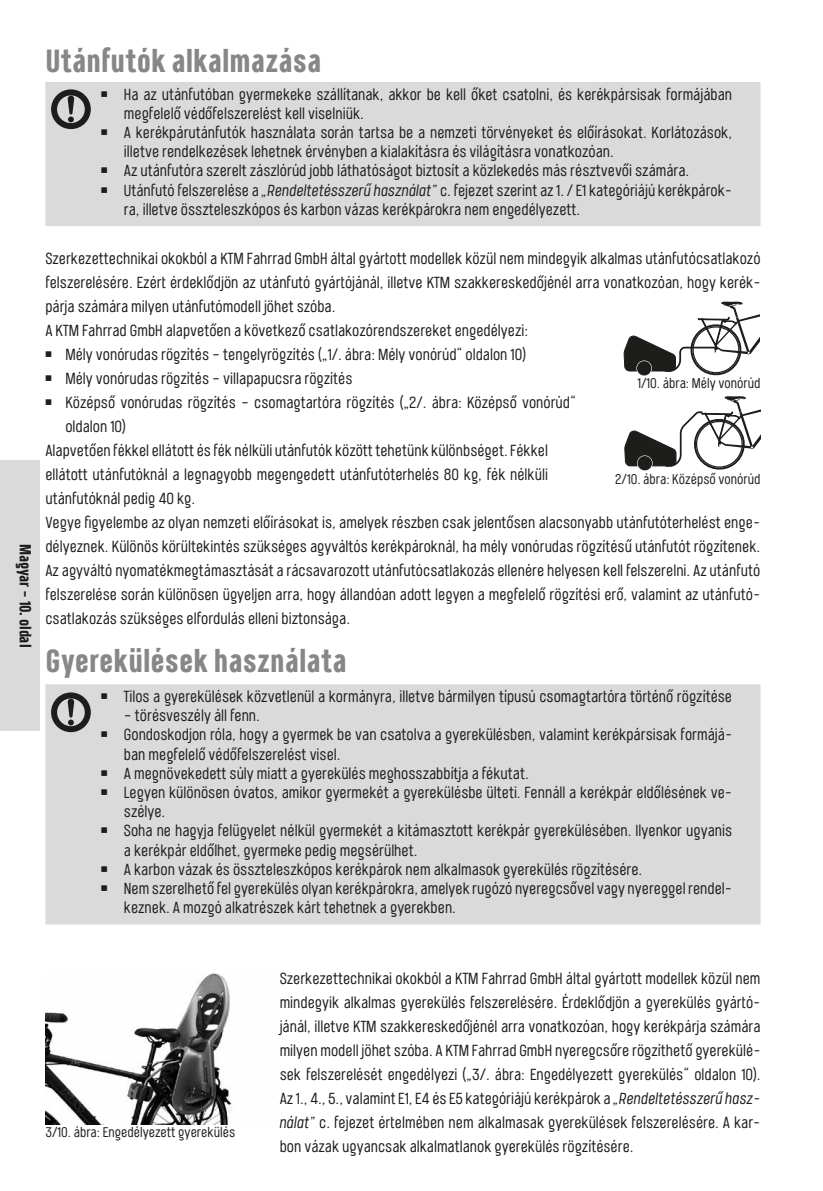
<style>
.page{position:relative;width:823px;height:1191px;background:#fff}
.page>*{position:absolute;margin:0;border:0;box-sizing:border-box;transform-origin:0 0}
.t1{font:700 32px "Port Condensed";color:#878787}
.t2{font:16px/24px "Port Condensed";color:#1d1d1b;text-align:justify}
.t3{font:700 16px "Port Condensed";letter-spacing:-.005em;color:#1d1d1b}
.t4{font:14px "Port Condensed";color:#1d1d1b}
.s1{font-style:italic}
.s2{font-weight:700}
</style>
<div class="page">
<div style="left:0;top:460px;width:40px;height:271px;background:#dadada"></div>
<div style="left:45px;top:82px;width:715px;height:144px;background:#dadada"></div>
<svg style="left:47px;top:86px;width:47px;height:47px;background:#999"></svg>
<svg style="left:623px;top:302px;width:136px;height:74px"></svg>
<svg style="left:624px;top:396px;width:135px;height:75px"></svg>
<div style="left:45px;top:684px;width:715px;height:240px;background:#dadada"></div>
<svg style="left:47px;top:689px;width:47px;height:47px;background:#999"></svg>
<img style="left:45px;top:973px;width:187px;height:151px">
<p class="t3" style="left:36px;top:543px;width:105px;rotate:90deg">Magyar – 10. oldal</p>
<h1 class="t1" style="left:45px;top:40px;width:277px">Utánfutók alkalmazása</h1>
<p class="t2" style="left:101px;top:82px;width:632px">￭ Ha az utánfutóban gyermekeke szállítanak, akkor be kell őket csatolni, és kerékpársisak formájában</p>
<p class="t2" style="left:124px;top:101px;width:241px">megfelelő védőfelszerelést kell viselniük.</p>
<p class="t2" style="left:101px;top:120px;width:632px">￭ A kerékpárutánfutók használata során tartsa be a nemzeti törvényeket és előírásokat. Korlátozások,</p>
<p class="t2" style="left:124px;top:139px;width:491px">illetve rendelkezések lehetnek érvényben a kialakításra és világításra vonatkozóan.</p>
<p class="t2" style="left:101px;top:158px;width:589px">￭ Az utánfutóra szerelt zászlórúd jobb láthatóságot biztosít a közlekedés más résztvevői számára.</p>
<p class="t2" style="left:101px;top:178px;width:632px">￭ Utánfutó felszerelése a <span class="s1">„Rendeltetésszerű használat”</span> c. fejezet szerint az 1. / E1 kategóriájú kerékpárok-</p>
<p class="t2" style="left:124px;top:197px;width:457px">ra, illetve összteleszkópos és karbon vázas kerékpárokra nem engedélyezett.</p>
<p class="t2" style="left:45px;top:246px;width:716px">Szerkezettechnikai okokból a KTM Fahrrad GmbH által gyártott modellek közül nem mindegyik alkalmas utánfutócsatlakozó felszerelésére. Ezért érdeklődjön az utánfutó gyártójánál, illetve KTM szakkereskedőjénél arra vonatkozóan, hogy kerék&shy;párja számára milyen utánfutómodell jöhet szóba.</p>
<p class="t2" style="left:45px;top:318px;width:484px;text-align:left">A KTM Fahrrad GmbH alapvetően a következő csatlakozórendszereket engedélyezi:<span class="s2">￭</span> Mély vonórudas rögzítés – tengelyrögzítés („1/. ábra: Mély vonórúd“ oldalon 10)<span class="s2">￭</span> Mély vonórudas rögzítés – villapapucsra rögzítés<br><span class="s2">￭</span></p>
<p class="t4" style="left:637px;top:374px;width:125px">1/10. ábra: Mély vonórúd</p>
<p class="t2" style="left:65px;top:390px;width:512px">Középső vonórudas rögzítés – csomagtartóra rögzítés („2/. ábra: Középső vonórúd“</p>
<p class="t2" style="left:65px;top:414px;width:62px">oldalon 10)</p>
<p class="t2" style="left:45px;top:438px;width:504px">Alapvetően fékkel ellátott és fék nélküli utánfutók között tehetünk különbséget. Fékkel</p>
<p class="t2" style="left:45px;top:462px;width:504px">ellátott utánfutóknál a legnagyobb megengedett utánfutóterhelés 80 kg, fék nélküli</p>
<p class="t2" style="left:45px;top:486px;width:151px">utánfutóknál pedig 40 kg.</p>
<p class="t2" style="left:45px;top:510px;width:716px">Vegye figyelembe az olyan nemzeti előírásokat is, amelyek részben csak jelentősen alacsonyabb utánfutóterhelést enge-</p>
<p class="t2" style="left:45px;top:534px;width:716px">délyeznek. Különös körültekintés szükséges agyváltós kerékpároknál, ha mély vonórudas rögzítésű utánfutót rögzítenek.</p>
<p class="t2" style="left:45px;top:558px;width:716px">Az agyváltó nyomatékmegtámasztását a rácsavarozott utánfutócsatlakozás ellenére helyesen kell felszerelni. Az utánfutó</p>
<p class="t2" style="left:45px;top:582px;width:716px">felszerelése során különösen ügyeljen arra, hogy állandóan adott legyen a megfelelő rögzítési erő, valamint az utánfutó-</p>
<p class="t2" style="left:45px;top:606px;width:306px">csatlakozás szükséges elfordulás elleni biztonsága.</p>
<h1 class="t1" style="left:45px;top:640px;width:302px">Gyerekülések használata</h1>
<p class="t2" style="left:101px;top:684px;width:632px">￭ Tilos a gyerekülések közvetlenül a kormányra, illetve bármilyen típusú csomagtartóra történő rögzítése</p>
<p class="t2" style="left:124px;top:703px;width:137px">– törésveszély áll fenn.</p>
<p class="t2" style="left:101px;top:722px;width:632px">￭ Gondoskodjon róla, hogy a gyermek be van csatolva a gyerekülésben, valamint kerékpársisak formájá-</p>
<p class="t2" style="left:124px;top:741px;width:218px">ban megfelelő védőfelszerelést visel.</p>
<p class="t2" style="left:101px;top:761px;width:429px">￭ A megnövekedett súly miatt a gyerekülés meghosszabbítja a fékutat.</p>
<p class="t2" style="left:101px;top:780px;width:632px">￭ Legyen különösen óvatos, amikor gyermekét a gyerekülésbe ülteti. Fennáll a kerékpár eldőlésének ve-</p>
<p class="t2" style="left:124px;top:799px;width:43px">szélye.</p>
<p class="t2" style="left:101px;top:818px;width:632px">￭ Soha ne hagyja felügyelet nélkül gyermekét a kitámasztott kerékpár gyerekülésében. Ilyenkor ugyanis</p>
<p class="t2" style="left:124px;top:837px;width:295px">a kerékpár eldőlhet, gyermeke pedig megsérülhet.</p>
<p class="t2" style="left:101px;top:857px;width:542px">￭ A karbon vázak és összteleszkópos kerékpárok nem alkalmasok gyerekülés rögzítésére.</p>
<p class="t2" style="left:101px;top:876px;width:632px">￭ Nem szerelhető fel gyerekülés olyan kerékpárokra, amelyek rugózó nyeregcsővel vagy nyereggel rendel-</p>
<p class="t2" style="left:124px;top:895px;width:333px">keznek. A mozgó alkatrészek kárt tehetnek a gyerekben.</p>
<p class="t4" style="left:614px;top:470px;width:147px">2/10. ábra: Középső vonórúd</p>
<p class="t4" style="left:45px;top:1123px;width:191px">3/10. ábra: Engedélyezett gyerekülés</p>
<p class="t2" style="left:279px;top:966px;width:482px">Szerkezettechnikai okokból a KTM Fahrrad GmbH által gyártott modellek közül nem mindegyik alkalmas gyerekülés felszerelésére. Érdeklődjön a gyerekülés gyártó&shy;jánál, illetve KTM szakkereskedőjénél arra vonatkozóan, hogy kerékpárja számára milyen modell jöhet szóba. A KTM Fahrrad GmbH nyeregcsőre rögzíthető gyerekülé&shy;sek felszerelését engedélyezi („3/. ábra: Engedélyezett gyerekülés“ oldalon 10).<br>Az 1., 4., 5., valamint E1, E4 és E5 kategóriájú kerékpárok a <span class="s1">„Rendeltetésszerű hasz&shy;nálat”</span> c. fejezet értelmében nem alkalmasak gyerekülések felszerelésére. A kar&shy;bon vázak ugyancsak alkalmatlanok gyerekülés rögzítésére.</p>
</div>
